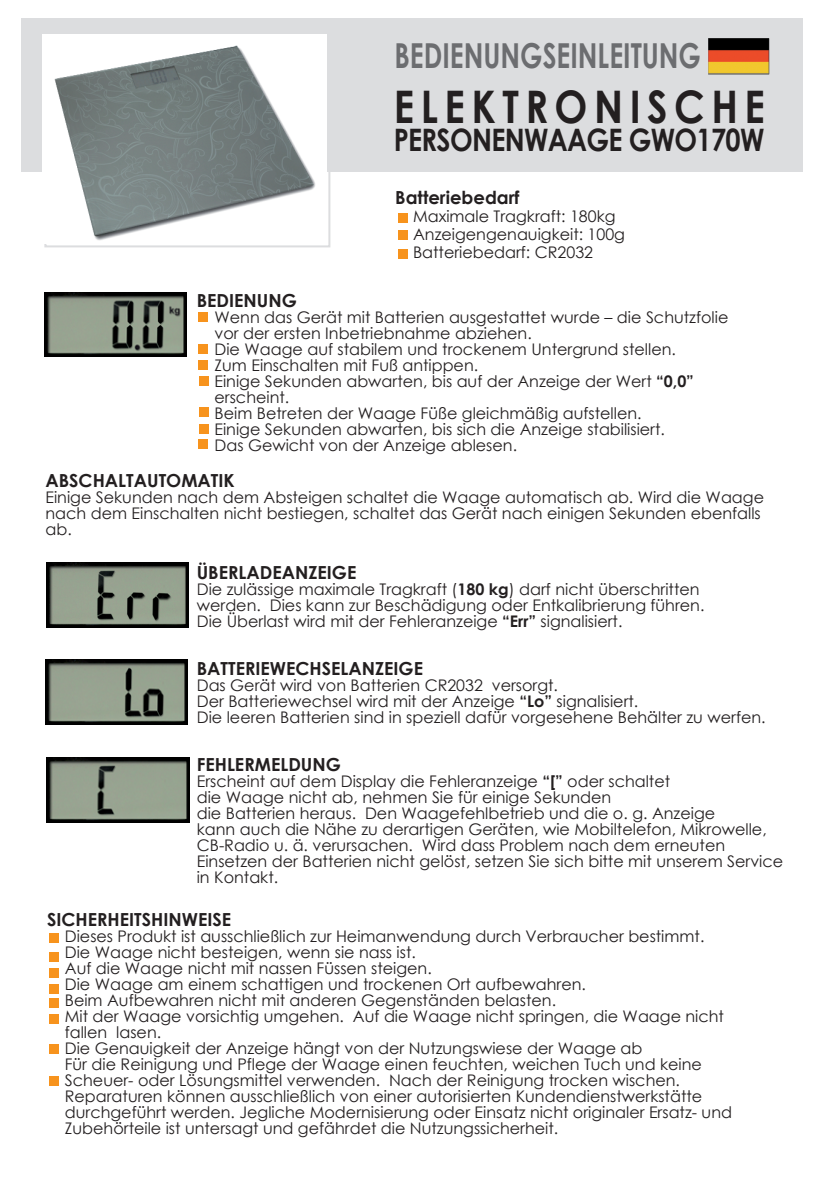
<style>
.page{position:relative;width:840px;height:1191px;background:#fff}
.page>*{position:absolute;margin:0;border:0;box-sizing:border-box;transform-origin:0 0}
.t1{font:700 45px "Century Gothic";letter-spacing:.165em;color:#231f20;scale:.87 1}
.t2{font:700 34.4px "Century Gothic";color:#6c6d70;scale:.77 1}
.t3{font:700 31px "Century Gothic";letter-spacing:-.025em;color:#231f20;scale:.87 1}
.t4{font:700 18px "Century Gothic";color:#231f20}
.t5{font:16px/16px "Century Gothic";color:#231f20}
.s1{font-weight:700}
</style>
<div class="page">
<div style="left:21px;top:19px;width:780px;height:153px;background:#dcdddf"></div>
<div style="left:44px;top:38px;width:286px;height:209px;border:2px solid #dcdddf"></div>
<div style="left:707px;top:38px;width:61px;height:36px;border:1px solid #000"></div>
<img style="left:708px;top:39px;width:59px;height:35px">
<img style="left:45px;top:292px;width:142px;height:64px">
<img style="left:45px;top:659px;width:143px;height:65px">
<img style="left:47px;top:562px;width:141px;height:65px">
<img style="left:47px;top:757px;width:142px;height:65px">
<img style="left:43px;top:35px;width:283px;height:208px">
<div style="left:198px;top:312px;width:10px;height:10px;background:#f7931d"></div>
<div style="left:397px;top:213px;width:10px;height:10px;background:#f7931d"></div>
<div style="left:397px;top:231px;width:10px;height:9px;background:#f7931d"></div>
<div style="left:397px;top:249px;width:10px;height:10px;background:#f7931d"></div>
<div style="left:198px;top:439px;width:10px;height:10px;background:#f7931d"></div>
<div style="left:198px;top:344px;width:10px;height:9px;background:#f7931d"></div>
<div style="left:198px;top:360px;width:10px;height:10px;background:#f7931d"></div>
<div style="left:199px;top:376px;width:10px;height:10px;background:#f7931d"></div>
<div style="left:199px;top:407px;width:10px;height:10px;background:#f7931d"></div>
<div style="left:199px;top:424px;width:10px;height:9px;background:#f7931d"></div>
<div style="left:49px;top:933px;width:10px;height:10px;background:#f7931d"></div>
<div style="left:49px;top:952px;width:10px;height:9px;background:#f7931d"></div>
<div style="left:49px;top:968px;width:10px;height:9px;background:#f7931d"></div>
<div style="left:49px;top:984px;width:10px;height:9px;background:#f7931d"></div>
<div style="left:49px;top:998px;width:10px;height:10px;background:#f7931d"></div>
<div style="left:49px;top:1013px;width:10px;height:10px;background:#f7931d"></div>
<div style="left:49px;top:1044px;width:10px;height:10px;background:#f7931d"></div>
<div style="left:49px;top:1075px;width:10px;height:10px;background:#f7931d"></div>
<h2 class="t2" style="left:394px;top:30px;width:399px">BEDIENUNGSEINLEITUNG</h2>
<h1 class="t1" style="left:393px;top:72px;width:428px">ELEKTRONISCHE</h1>
<h3 class="t3" style="left:393px;top:116px;width:427px">PERSONENWAAGE GWO170W</h3>
<p class="t4" style="left:395px;top:184px;width:126px">Batteriebedarf</p>
<p class="t5" style="left:413px;top:207px;width:213px;line-height:18px">Maximale Tragkraft: 180kg<br>Anzeigengenauigkeit: 100g<br>Batteriebedarf: CR2032</p>
<p class="t4" style="left:197px;top:286px;width:102px">BEDIENUNG</p>
<p class="t5" style="left:214px;top:309px;width:515px">Wenn das Gerät mit Batterien ausgestattet wurde – die Schutzfolie vor der ersten Inbetriebnahme abziehen.<br>Die Waage auf stabilem und trockenem Untergrund stellen.<br>Zum Einschalten mit Fuß antippen.<br>Einige Sekunden abwarten, bis auf der Anzeige der Wert <span class="s1">“0,0” </span>erscheint.<br>Beim Betreten der Waage Füße gleichmäßig aufstellen.<br>Einige Sekunden abwarten, bis sich die Anzeige stabilisiert.<br>Das Gewicht von der Anzeige ablesen.</p>
<p class="t4" style="left:45px;top:467px;width:191px">ABSCHALTAUTOMATIK</p>
<p class="t5" style="left:45px;top:489px;width:719px">Einige Sekunden nach dem Absteigen schaltet die Waage automatisch ab. Wird die Waage nach dem Einschalten nicht bestiegen, schaltet das Gerät nach einigen Sekunden ebenfalls ab.</p>
<p class="t4" style="left:197px;top:558px;width:161px">ÜBERLADEANZEIGE</p>
<p class="t5" style="left:197px;top:581px;width:509px">Die zulässige maximale Tragkraft (<span class="s1">180 kg</span>) darf nicht überschritten werden. Dies kann zur Beschädigung oder Entkalibrierung führen.<br>Die Überlast wird mit der Fehleranzeige <span class="s1">“Err”</span> signalisiert.</p>
<p class="t4" style="left:197px;top:654px;width:228px">BATTERIEWECHSELANZEIGE</p>
<p class="t5" style="left:197px;top:677px;width:570px">Das Gerät wird von Batterien CR2032 versorgt.<br>Der Batteriewechsel wird mit der Anzeige <span class="s1">“Lo”</span> signalisiert.<br>Die leeren Batterien sind in speziell dafür vorgesehene Behälter zu werfen.</p>
<p class="t4" style="left:197px;top:750px;width:146px">FEHLERMELDUNG</p>
<p class="t5" style="left:197px;top:773px;width:587px">Erscheint auf dem Display die Fehleranzeige <span class="s1">“[”</span> oder schaltet<br>die Waage nicht ab, nehmen Sie für einige Sekunden<br>die Batterien heraus. Den Waagefehlbetrieb und die o. g. Anzeige<br>kann auch die Nähe zu derartigen Geräten, wie Mobiltelefon, Mikrowelle, CB-Radio u. ä. verursachen. Wird dass Problem nach dem erneuten Einsetzen der Batterien nicht gelöst, setzen Sie sich bitte mit unserem Service in Kontakt.</p>
<p class="t4" style="left:47px;top:906px;width:185px">SICHERHEITSHINWEISE</p>
<p class="t5" style="left:65px;top:928px;width:668px">Dieses Produkt ist ausschließlich zur Heimanwendung durch Verbraucher bestimmt.<br>Die Waage nicht besteigen, wenn sie nass ist.<br>Auf die Waage nicht mit nassen Füssen steigen.<br>Die Waage am einem schattigen und trockenen Ort aufbewahren.<br>Beim Aufbewahren nicht mit anderen Gegenständen belasten.<br>Mit der Waage vorsichtig umgehen. Auf die Waage nicht springen, die Waage nicht fallen lasen.<br>Die Genauigkeit der Anzeige hängt von der Nutzungswiese der Waage ab<br>Für die Reinigung und Pflege der Waage einen feuchten, weichen Tuch und keine Scheuer- oder Lösungsmittel verwenden. Nach der Reinigung trocken wischen.<br>Reparaturen können ausschließlich von einer autorisierten Kundendienstwerkstätte durchgeführt werden. Jegliche Modernisierung oder Einsatz nicht originaler Ersatz- und Zubehörteile ist untersagt und gefährdet die Nutzungssicherheit.</p>
</div>
